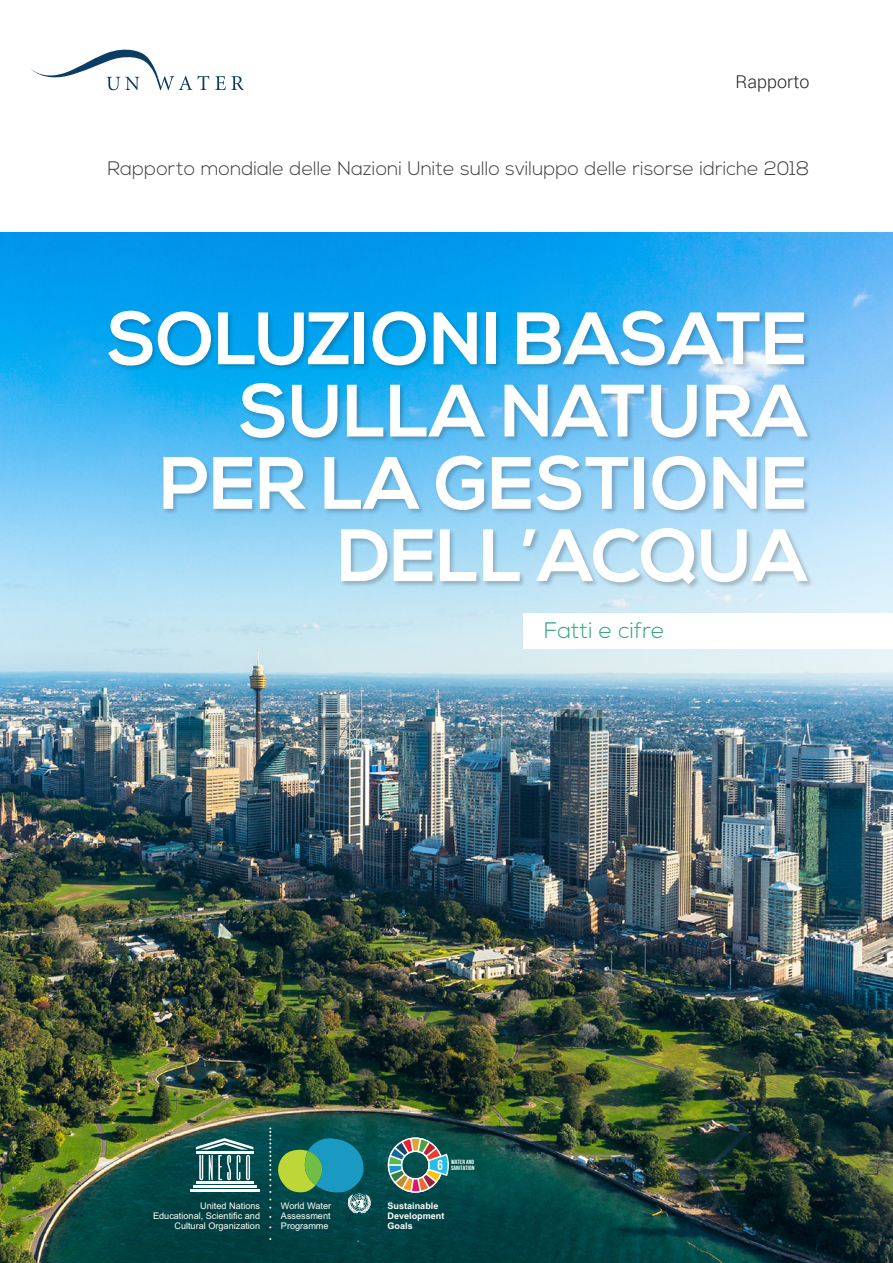
<style>
.page{position:relative;width:893px;height:1263px;background:#fff}
.page>*{position:absolute;margin:0;border:0;box-sizing:border-box;transform-origin:0 0}
.t1{font:700 73.95px/72.3px "Nexa";color:#fff;text-align:right}
.t2{font:300 22.5px "Nexa";color:#30a37e}
.t3{font:300 19.5px "Nexa";color:#3e3e3f}
.t4{font:300 18px "Roboto";color:#231f20}
.t5{font:9.15px/9.9px "Arial";color:#fff;text-align:justify}
.t6{font:700 9px/9.9px "Arial";color:#fff}
.t7{font:700 6.15px/6.1px "Bebas Neue";letter-spacing:.015em;color:#fff;scale:1.05 1}
</style>
<div class="page">
<img style="left:0;top:232px;width:893px;height:1031px">
<div style="left:523px;top:614px;width:370px;height:35px;background:#fff"></div>
<div style="left:107px;top:310px;width:707px;height:281px;background:#231f20;opacity:.25"></div>
<svg style="left:215px;top:76px;width:29px;height:14px"></svg>
<svg style="left:31px;top:50px;width:178px;height:40px"></svg>
<svg style="left:269px;top:1127px;width:2px;height:73px"></svg>
<hr style="left:196px;top:1181px;width:57px;height:3px;background:#fff">
<hr style="left:193px;top:1185px;width:63px;height:3px;background:#fff">
<hr style="left:190px;top:1190px;width:70px;height:2px;background:#fff">
<hr style="left:196px;top:1151px;width:57px;height:2px;background:#fff">
<svg style="left:196px;top:1138px;width:57px;height:11px"></svg>
<svg style="left:199px;top:1155px;width:4px;height:25px"></svg>
<svg style="left:246px;top:1155px;width:4px;height:25px"></svg>
<svg style="left:209px;top:1155px;width:31px;height:25px"></svg>
<svg style="left:277px;top:1137px;width:94px;height:76px;background:#338270"></svg>
<svg style="left:388px;top:1137px;width:61px;height:56px;background:#6b867d"></svg>
<p class="t4" style="left:736px;top:69px;width:75px">Rapporto</p>
<p class="t3" style="left:108px;top:157px;width:703px">Rapporto mondiale delle Nazioni Unite sullo sviluppo delle risorse idriche 2018</p>
<p class="t1" style="left:108px;top:305px;width:702px">SOLUZIONI BASATE<br>SULLA NATURA<br>PER LA GESTIONE<br>DELL’ACQUA</p>
<p class="t2" style="left:544px;top:618px;width:122px">Fatti e cifre</p>
<p class="t7" style="left:451px;top:1159px;width:24px">WATER AND<br>SANITATION</p>
<p class="t5" style="left:153px;top:1201px;width:109px;text-align:right">United Nations<br>Educational, Scientific and<br>Cultural Organization</p>
<p class="t6" style="left:388px;top:1201px;width:58px">Sustainable<br>Development<br>Goals</p>
<p class="t5" style="left:281px;top:1201px;width:52px">World Water Assessment Programme</p>
</div>
